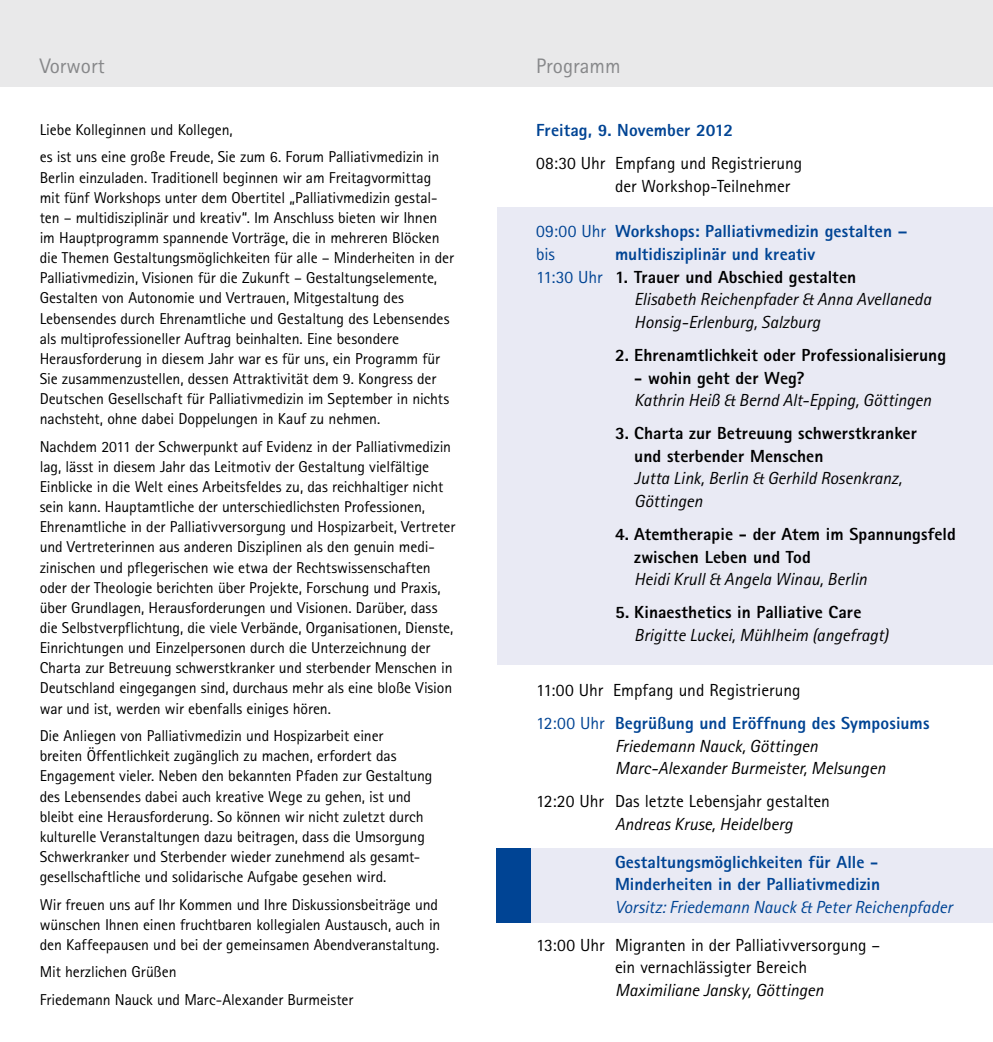
<style>
.page{position:relative;width:993px;height:1042px;background:#fff}
.page>*{position:absolute;margin:0;border:0;box-sizing:border-box;transform-origin:0 0}
.t1{font:21px "Rotis Sans Serif Pro";color:#87888a}
.t2{font:italic 17.5px/22.8px "Rotis Sans Serif Pro";letter-spacing:-.005em;color:#000}
.t3{font:800 17.5px/22.8px "Rotis Sans Serif Pro";letter-spacing:.005em;color:#000}
.t4{font:800 17.5px/22.8px "Rotis Sans Serif Pro";letter-spacing:.005em;color:#004494}
.t5{font:17.5px/22.8px "Rotis Sans Serif Pro";color:#000}
.t6{font:italic 17.5px "Rotis Sans Serif Pro";letter-spacing:-.005em;color:#004494}
.t7{font:15.75px/20.1px "Rotis Sans Serif Pro";letter-spacing:-.005em;color:#000}
.s1{font-weight:400}
.s2{font-weight:400;color:#004494}
.s3{font-weight:400;color:#000}
</style>
<div class="page">
<div style="left:0;top:0;width:992px;height:87px;background:#e9e9ea"></div>
<div style="left:498px;top:848px;width:494px;height:75px;background:#e9eaf4"></div>
<div style="left:496px;top:848px;width:35px;height:75px;background:#004494"></div>
<div style="left:497px;top:207px;width:495px;height:458px;background:#e9eaf4"></div>
<h1 class="t1" style="left:40px;top:54px;width:66px">Vorwort</h1>
<h1 class="t1" style="left:536px;top:54px;width:86px">Programm</h1>
<p class="t7" style="left:40px;top:116px;width:401px;line-height:27.7px">Liebe Kolleginnen und Kollegen,<br>es ist uns eine große Freude, Sie zum 6. Forum Palliativmedizin in</p>
<p class="t7" style="left:40px;top:167px;width:416px">Berlin einzuladen. Traditionell beginnen wir am Freitagvormittag mit fünf Workshops unter dem Obertitel „Palliativmedizin gestal&shy;ten – multidisziplinär und kreativ“. Im Anschluss bieten wir Ihnen im Hauptprogramm spannende Vorträge, die in mehreren Blöcken die Themen Gestaltungsmöglichkeiten für alle – Minderheiten in der Palliativmedizin, Visionen für die Zukunft – Gestaltungselemente, Gestalten von Autonomie und Vertrauen, Mitgestaltung des Lebensendes durch Ehrenamtliche und Gestaltung des Lebensendes als multiprofessioneller Auftrag beinhalten. Eine besondere Herausforderung in diesem Jahr war es für uns, ein Programm für Sie zusammenzustellen, dessen Attraktivität dem 9. Kongress der Deutschen Gesellschaft für Palliativmedizin im September in nichts nachsteht, ohne dabei Doppelungen in Kauf zu nehmen.</p>
<p class="t7" style="left:40px;top:436px;width:417px">Nachdem 2011 der Schwerpunkt auf Evidenz in der Palliativmedizin lag, lässt in diesem Jahr das Leitmotiv der Gestaltung vielfältige Einblicke in die Welt eines Arbeitsfeldes zu, das reichhaltiger nicht sein kann. Hauptamtliche der unterschiedlichsten Professionen, Ehrenamtliche in der Palliativversorgung und Hospizarbeit, Vertreter und Vertreterinnen aus anderen Disziplinen als den genuin medi&shy;zinischen und pflegerischen wie etwa der Rechtswissenschaften oder der Theologie berichten über Projekte, Forschung und Praxis, über Grundlagen, Herausforderungen und Visionen. Darüber, dass die Selbstverpflichtung, die viele Verbände, Organisationen, Dienste, Einrichtungen und Einzelpersonen durch die Unterzeichnung der Charta zur Betreuung schwerstkranker und sterbender Menschen in Deutschland eingegangen sind, durchaus mehr als eine bloße Vision war und ist, werden wir ebenfalls einiges hören.</p>
<p class="t7" style="left:40px;top:726px;width:394px">Die Anliegen von Palliativmedizin und Hospizarbeit einer<br>breiten Öffentlichkeit zugänglich zu machen, erfordert das Engagement vieler. Neben den bekannten Pfaden zur Gestaltung des Lebensendes dabei auch kreative Wege zu gehen, ist und bleibt eine Herausforderung. So können wir nicht zuletzt durch kulturelle Veranstaltungen dazu beitragen, dass die Umsorgung Schwerkranker und Sterbender wieder zunehmend als gesamt&shy;gesellschaftliche und solidarische Aufgabe gesehen wird.</p>
<p class="t7" style="left:40px;top:894px;width:402px">Wir freuen uns auf Ihr Kommen und Ihre Diskussionsbeiträge und wünschen Ihnen einen fruchtbaren kollegialen Austausch, auch in den Kaffeepausen und bei der gemeinsamen Abendveranstaltung.</p>
<p class="t7" style="left:40px;top:958px;width:315px;line-height:27.7px">Mit herzlichen Grüßen<br>Friedemann Nauck und Marc-Alexander Burmeister</p>
<p class="t4" style="left:536px;top:119px;width:198px">Freitag, 9. November 2012</p>
<p class="t5" style="left:614px;top:152px;width:189px;text-indent:-79px">08:30 Uhr Empfang und Registrierung der Workshop-Teilnehmer</p>
<p class="t4" style="left:536px;top:220px;width:372px"><span class="s1">09:00 Uhr</span> Workshops: Palliativmedizin gestalten – <span class="s1">bis</span></p>
<p class="t4" style="left:614px;top:242px;width:202px">multidisziplinär und kreativ</p>
<p class="t3" style="left:536px;top:265px;width:321px"><span class="s2">11:30 Uhr</span> 1. Trauer und Abschied gestalten</p>
<p class="t2" style="left:634px;top:288px;width:298px">Elisabeth Reichenpfader &amp; Anna Avellaneda</p>
<p class="t2" style="left:634px;top:311px;width:187px">Honsig-Erlenburg, Salzburg</p>
<p class="t3" style="left:614px;top:343px;width:332px">2. Ehrenamtlichkeit oder Professionalisierung</p>
<p class="t3" style="left:634px;top:366px;width:172px">- wohin geht der Weg?</p>
<p class="t2" style="left:634px;top:389px;width:298px">Kathrin Heiß &amp; Bernd Alt-Epping, Göttingen</p>
<p class="t3" style="left:634px;top:421px;width:284px;text-indent:-19px">3. Charta zur Betreuung schwerstkranker und sterbender Menschen</p>
<p class="t2" style="left:634px;top:467px;width:269px">Jutta Link, Berlin &amp; Gerhild Rosenkranz,<br>Göttingen</p>
<p class="t3" style="left:634px;top:522px;width:323px;text-indent:-19px">4. Atemtherapie - der Atem im Spannungsfeld zwischen Leben und Tod</p>
<p class="t2" style="left:634px;top:568px;width:234px">Heidi Krull &amp; Angela Winau, Berlin</p>
<p class="t3" style="left:614px;top:601px;width:248px">5. Kinaesthetics in Palliative Care</p>
<p class="t2" style="left:634px;top:624px;width:255px">Brigitte Luckei, Mühlheim (angefragt)</p>
<p class="t4" style="left:536px;top:674px;width:394px;line-height:32.7px"><span class="s3">11:00 Uhr Empfang und Registrierung<br></span><span class="s1">12:00 Uhr</span> Begrüßung und Eröffnung des Symposiums</p>
<p class="t2" style="left:614px;top:734px;width:272px">Friedemann Nauck, Göttingen<br>Marc-Alexander Burmeister, Melsungen</p>
<p class="t5" style="left:536px;top:790px;width:295px">12:20 Uhr Das letzte Lebensjahr gestalten</p>
<p class="t2" style="left:614px;top:813px;width:179px">Andreas Kruse, Heidelberg</p>
<p class="t4" style="left:614px;top:850px;width:266px">Gestaltungsmöglichkeiten für Alle -<br>Minderheiten in der Palliativmedizin</p>
<p class="t6" style="left:614px;top:897px;width:339px">Vorsitz: Friedemann Nauck &amp; Peter Reichenpfader</p>
<p class="t5" style="left:536px;top:933px;width:345px;text-align:center">13:00 Uhr Migranten in der Palliativversorgung – ein vernachlässigter Bereich</p>
<p class="t2" style="left:614px;top:979px;width:210px">Maximiliane Jansky, Göttingen</p>
</div>
